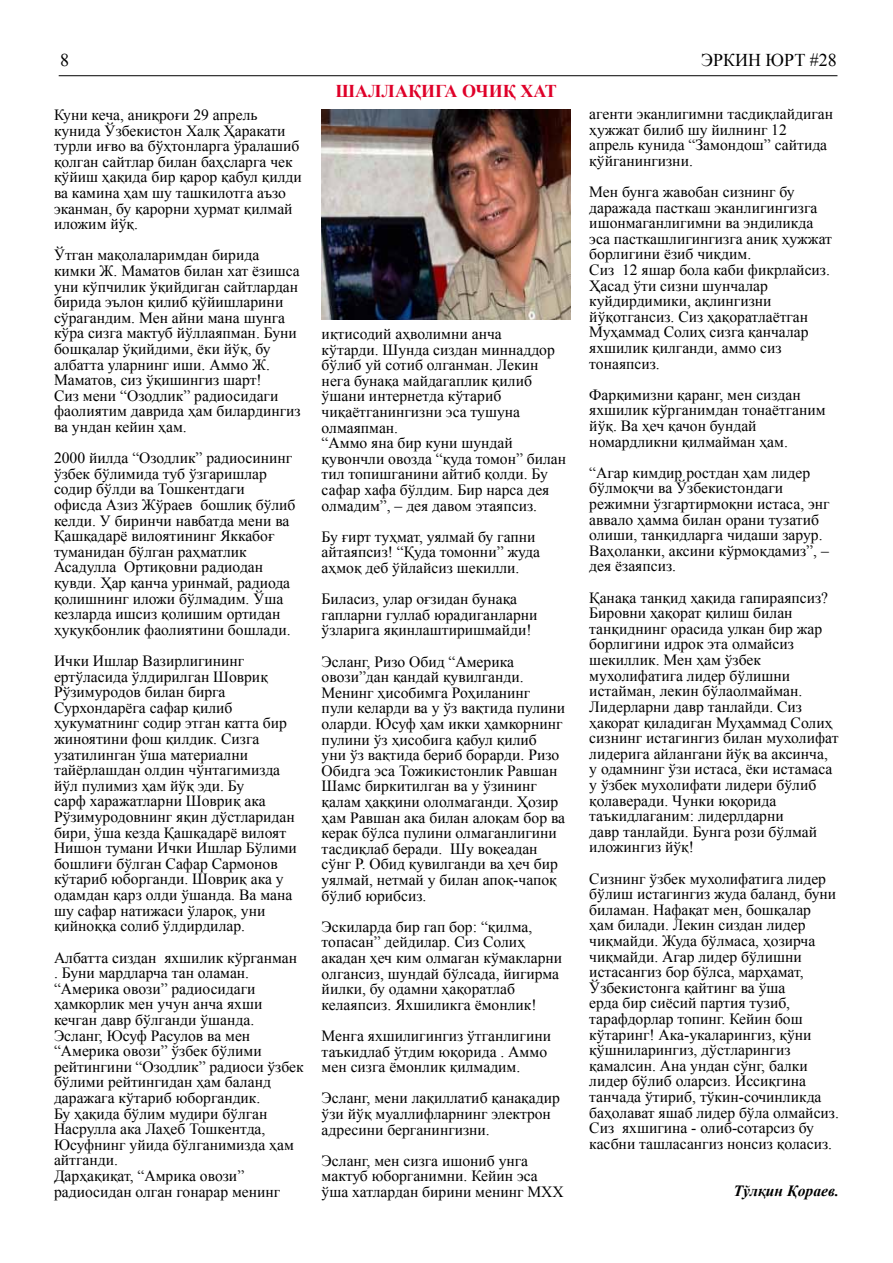
<style>
.page{position:relative;width:893px;height:1263px;background:#fff}
.page>*{position:absolute;margin:0;border:0;box-sizing:border-box;transform-origin:0 0}
.t1{font:700 18px "Times New Roman";color:#df0029}
.t2{font:18px "Times New Roman";color:#000}
.t3{font:15.6px/15.6px "Times New Roman";color:#000}
.t4{font:italic 700 15.6px "Times New Roman";color:#000}
</style>
<div class="page">
<hr style="left:59px;top:75px;width:778px;height:1px;background:#000">
<img style="left:322px;top:110px;width:248px;height:210px">
<p class="t2" style="left:60px;top:48px;width:10px">8</p>
<p class="t2" style="left:701px;top:48px;width:137px">ЭРКИН ЮРТ #28</p>
<p class="t1" style="left:335px;top:79px;width:223px">Шаллақига очиқ хат</p>
<p class="t3" style="left:54px;top:107px;width:249px">Куни кеча, аниқроғи 29 апрель кунида Ўзбекистон Халқ Ҳаракати турли иғво ва бўҳтонларга ўралашиб қолган сайтлар билан баҳсларга чек қўйиш ҳақида бир қарор қабул қилди ва камина ҳам шу ташкилотга аъзо эканман, бу қарорни ҳурмат қилмай иложим йўқ.</p>
<p class="t3" style="left:54px;top:247px;width:248px">Ўтган мақолаларимдан бирида кимки Ж. Маматов билан хат ёзишса уни кўпчилик ўқийдиган сайтлардан бирида эълон қилиб қўйишларини сўрагандим. Мен айни мана шунга кўра сизга мактуб йўллаяпман. Буни бошқалар ўқийдими, ёки йўқ, бу албатта уларнинг иши. Аммо Ж.<br>Маматов, сиз ўқишингиз шарт!<br>Сиз мени “Озодлик” радиосидаги фаолиятим даврида ҳам билардингиз ва ундан кейин ҳам.</p>
<p class="t3" style="left:54px;top:450px;width:243px">2000 йилда “Озодлик” радиосининг ўзбек бўлимида туб ўзгаришлар содир бўлди ва Тошкентдаги офисда Азиз Жўраев бошлиқ бўлиб келди. У биринчи навбатда мени ва<br>Қашқадарё вилоятининг Яккабоғ туманидан бўлган раҳматлик<br>Асадулла Ортиқовни радиодан қувди. Ҳар қанча уринмай, радиода қолишнинг иложи бўлмадим. Ўша кезларда ишсиз қолишим ортидан ҳуқуқбонлик фаолиятини бошлади.</p>
<p class="t3" style="left:54px;top:653px;width:244px">Ички Ишлар Вазирлигининг ертўласида ўлдирилган Шовриқ<br>Рўзимуродов билан бирга<br>Сурхондарёга сафар қилиб ҳукуматнинг содир этган катта бир жиноятини фош қилдик. Сизга узатилинган ўша материални тайёрлашдан олдин чўнтагимизда йўл пулимиз ҳам йўқ эди. Бу<br>сарф харажатларни Шовриқ ака<br>Рўзимуродовнинг яқин дўстларидан бири, ўша кезда Қашқадарё вилоят<br>Нишон тумани Ички Ишлар Бўлими бошлиғи бўлган Сафар Сармонов кўтариб юборганди. Шовриқ ака у одамдан қарз олди ўшанда. Ва мана шу сафар натижаси ўлароқ, уни қийноққа солиб ўлдирдилар.</p>
<p class="t3" style="left:54px;top:949px;width:251px">Албатта сиздан яхшилик кўрганман . Буни мардларча тан оламан. “Америка овози” радиосидаги ҳамкорлик мен учун анча яхши кечган давр бўлганди ўшанда.<br>Эсланг, Юсуф Расулов ва мен “Америка овози” ўзбек бўлими рейтингини “Озодлик” радиоси ўзбек бўлими рейтингидан ҳам баланд даражага кўтариб юборгандик.<br>Бу ҳақида бўлим мудири бўлган<br>Насрулла ака Лаҳеб Тошкентда,<br>Юсуфнинг уйида бўлганимизда ҳам айтганди.<br>Дарҳақиқат, “Амрика овози” радиосидан олган гонарар менинг</p>
<p class="t3" style="left:589px;top:106px;width:245px">агенти эканлигимни тасдиқлайдиган ҳужжат билиб шу йилнинг 12 апрель кунида “Замондош” сайтида қўйганингизни.</p>
<p class="t3" style="left:589px;top:184px;width:244px">Мен бунга жавобан сизнинг бу даражада пасткаш эканлигингизга ишонмаганлигимни ва эндиликда эса пасткашлигингизга аниқ ҳужжат борлигини ёзиб чиқдим.<br>Сиз 12 яшар бола каби фикрлайсиз.<br>Ҳасад ўти сизни шунчалар куйдирдимики, ақлингизни йўқотгансиз. Сиз ҳақоратлаётган<br>Муҳаммад Солиҳ сизга қанчалар яхшилик қилганди, аммо сиз тонаяпсиз.</p>
<p class="t3" style="left:589px;top:387px;width:238px">Фарқимизни қаранг, мен сиздан яхшилик кўрганимдан тонаётганим йўқ. Ва ҳеч қачон бундай номардликни қилмайман ҳам.</p>
<p class="t3" style="left:589px;top:465px;width:242px">“Агар кимдир ростдан ҳам лидер бўлмоқчи ва Ўзбекистондаги режимни ўзгартирмоқни истаса, энг аввало ҳамма билан орани тузатиб олиши, танқидларга чидаши зарур.<br>Ваҳоланки, аксини кўрмоқдамиз”, – дея ёзаяпсиз.</p>
<p class="t3" style="left:589px;top:589px;width:251px">Қанақа танқид ҳақида гапираяпсиз?<br>Бировни ҳақорат қилиш билан танқиднинг орасида улкан бир жар борлигини идрок эта олмайсиз шекиллик. Мен ҳам ўзбек мухолифатига лидер бўлишни истайман, лекин бўлаолмайман.<br>Лидерларни давр танлайди. Сиз ҳакорат қиладиган Муҳаммад Солиҳ сизнинг истагингиз билан мухолифат лидерига айлангани йўқ ва аксинча, у одамнинг ўзи истаса, ёки истамаса у ўзбек мухолифати лидери бўлиб қолаверади. Чунки юқорида таъкидлаганим: лидерлдарни<br>давр танлайди. Бунга рози бўлмай иложингиз йўқ!</p>
<p class="t3" style="left:589px;top:870px;width:251px">Сизнинг ўзбек мухолифатига лидер бўлиш истагингиз жуда баланд, буни биламан. Нафақат мен, бошқалар ҳам билади. Лекин сиздан лидер чиқмайди. Жуда бўлмаса, ҳозирча чиқмайди. Агар лидер бўлишни истасангиз бор бўлса, марҳамат,<br>Ўзбекистонга қайтинг ва ўша<br>ерда бир сиёсий партия тузиб, тарафдорлар топинг. Кейин бош кўтаринг! Ака-укаларингиз, қўни қўшниларингиз, дўстларингиз қамалсин. Ана ундан сўнг, балки лидер бўлиб оларсиз. Иссиқгина танчада ўтириб, тўкин-сочинликда баҳолават яшаб лидер бўла олмайсиз.<br>Сиз яхшигина - олиб-сотарсиз бу касбни ташласангиз нонсиз қоласиз.</p>
<p class="t4" style="left:734px;top:1179px;width:107px">Тўлқин Қораев.</p>
<p class="t3" style="left:322px;top:326px;width:246px">иқтисодий аҳволимни анча<br>кўтарди. Шунда сиздан миннаддор бўлиб уй сотиб олганман. Лекин нега бунақа майдагаплик қилиб ўшани интернетда кўтариб чиқаётганингизни эса тушуна олмаяпман.<br>“Аммо яна бир куни шундай қувончли овозда “қуда томон” билан тил топишганини айтиб қолди. Бу сафар хафа бўлдим. Бир нарса дея олмадим”, – дея давом этаяпсиз.</p>
<p class="t3" style="left:322px;top:528px;width:220px">Бу ғирт туҳмат, уялмай бу гапни айтаяпсиз! “Қуда томонни” жуда аҳмоқ деб ўйлайсиз шекилли.</p>
<p class="t3" style="left:322px;top:591px;width:217px">Биласиз, улар оғзидан бунақа гапларни гуллаб юрадиганларни ўзларига яқинлаштиришмайди!</p>
<p class="t3" style="left:322px;top:653px;width:245px">Эсланг, Ризо Обид “Америка овози”дан қандай қувилганди.<br>Менинг ҳисобимга Роҳиланинг пули келарди ва у ўз вақтида пулини оларди. Юсуф ҳам икки ҳамкорнинг пулини ўз ҳисобига қабул қилиб<br>уни ўз вақтида бериб борарди. Ризо<br>Обидга эса Тожикистонлик Равшан<br>Шамс биркитилган ва у ўзининг қалам ҳаққини ололмаганди. Ҳозир ҳам Равшан ака билан алоқам бор ва керак бўлса пулини олмаганлигини тасдиқлаб беради. Шу воқеадан сўнг Р. Обид қувилганди ва ҳеч бир уялмай, нетмай у билан апоқ-чапоқ бўлиб юрибсиз.</p>
<p class="t3" style="left:322px;top:918px;width:242px">Эскиларда бир гап бор: “қилма, топасан” дейдилар. Сиз Солиҳ акадан ҳеч ким олмаган кўмакларни олгансиз, шундай бўлсада, йигирма йилки, бу одамни ҳақоратлаб келаяпсиз. Яхшиликга ёмонлик!</p>
<p class="t3" style="left:322px;top:1028px;width:231px">Менга яхшилигингиз ўтганлигини таъкидлаб ўтдим юқорида . Аммо мен сизга ёмонлик қилмадим.</p>
<p class="t3" style="left:322px;top:1090px;width:240px">Эсланг, мени лақиллатиб қанақадир ўзи йўқ муаллифларнинг электрон адресини берганингизни.</p>
<p class="t3" style="left:322px;top:1152px;width:244px">Эсланг, мен сизга ишониб унга мактуб юборганимни. Кейин эса ўша хатлардан бирини менинг МХХ</p>
</div>
